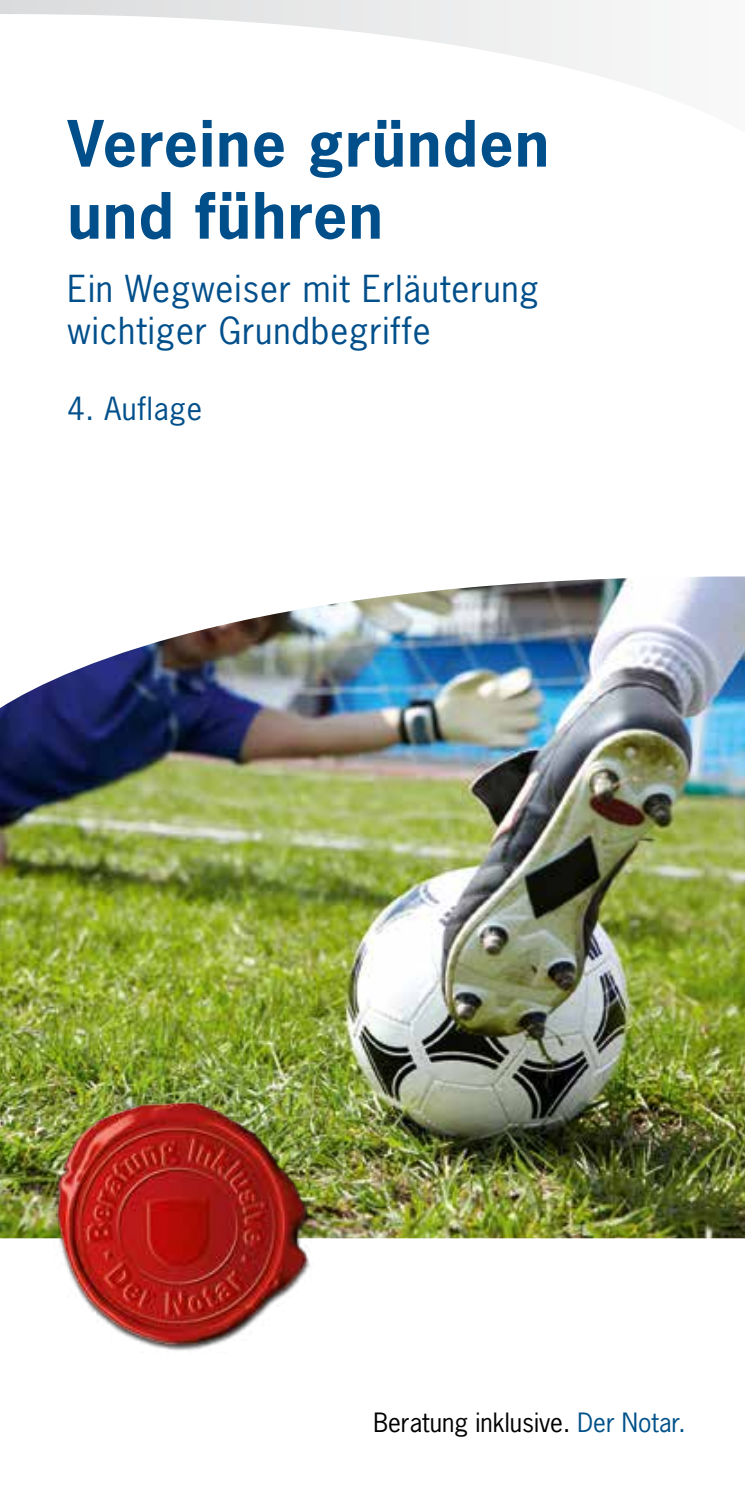
<style>
.page{position:relative;width:745px;height:1489px;background:#fff}
.page>*{position:absolute;margin:0;border:0;box-sizing:border-box;transform-origin:0 0}
.t1{font:700 60px/72px "News Gothic Std";letter-spacing:.025em;color:#004f8b}
.t2{font:35px/42px "News Gothic Std";letter-spacing:.025em;color:#004f8b}
.t3{font:30px "News Gothic Std";letter-spacing:.025em;color:#004f8b}
.t4{font:25px "News Gothic Std";color:#000}
.s1{color:#005189}
</style>
<div class="page">
<div style="left:0;top:0;width:744px;height:149px;background:linear-gradient(to right,#dadbdc,#f9f9f9)"></div>
<svg style="left:0;top:12px;width:744px;height:137px"></svg>
<img style="left:0;top:576px;width:744px;height:662px">
<img style="left:54px;top:1096px;width:262px;height:255px">
<h1 class="t1" style="left:68px;top:107px;width:482px">Vereine gründen und führen</h1>
<p class="t2" style="left:68px;top:267px;width:472px">Ein Wegweiser mit Erläuterung wichtiger Grundbegriffe</p>
<p class="t3" style="left:68px;top:389px;width:136px">4. Auflage</p>
<p class="t4" style="left:373px;top:1406px;width:313px">Beratung inklusive. <span class="s1">Der Notar.</span></p>
</div>
